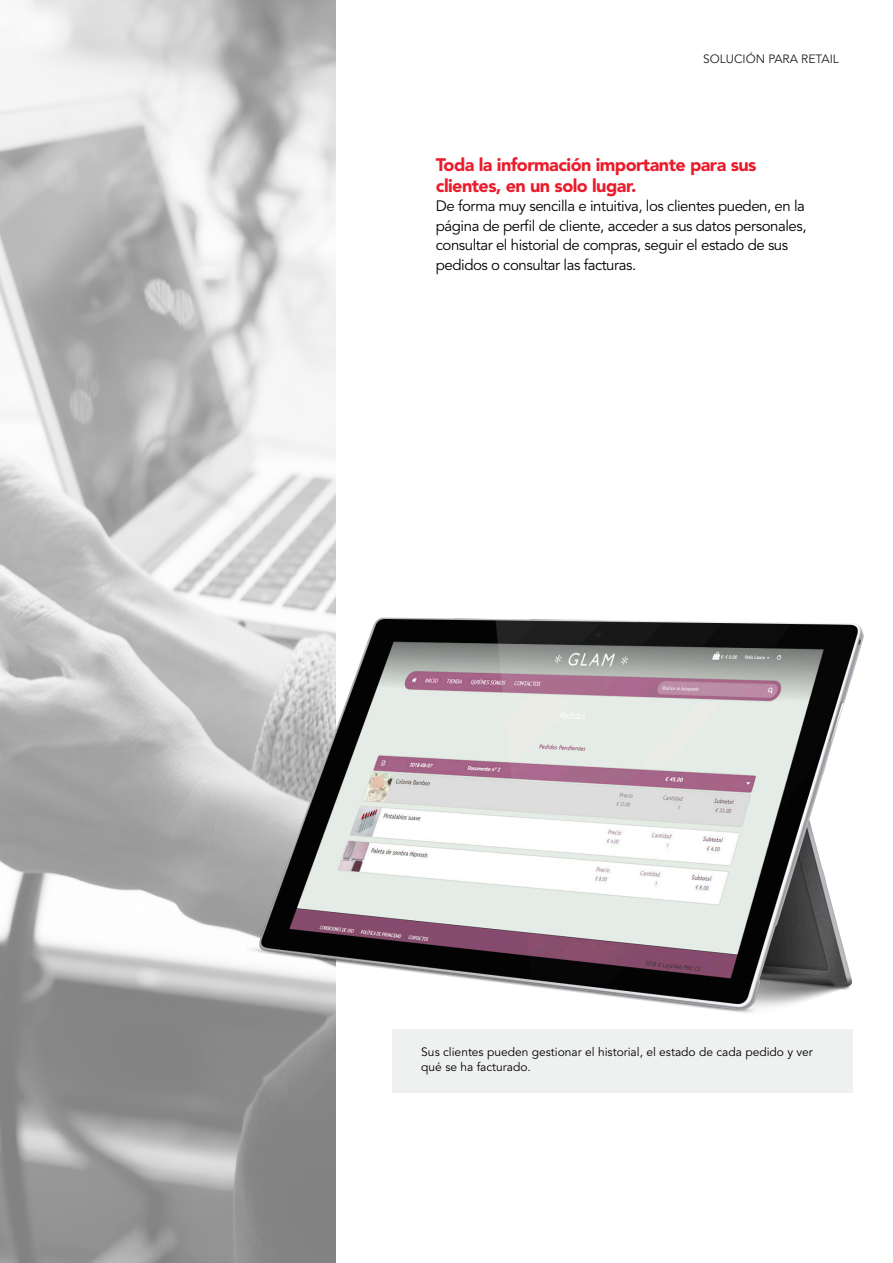
<style>
.page{position:relative;width:893px;height:1263px;background:#fff}
.page>*{position:absolute;margin:0;border:0;box-sizing:border-box;transform-origin:0 0}
.Paragraph_Style_1{font:900 18px/21px "Avenir LT Std";letter-spacing:-.03em;color:#eb1c2b}
.Paragraph_Style_1-2{font:15px/19.5px "Avenir LT Std";letter-spacing:-.03em;color:#000}
.Paragraph_Style_1-3{font:12px/15px "Avenir LT Std";color:#000}
.t1{font:12px "Avenir LT Std";color:#231f20}
</style>
<div class="page">
<svg style="left:0;top:0;width:336px;height:1263px"></svg>
<div style="left:393px;top:1029px;width:460px;height:63px;background:#edeeee"></div>
<img style="left:247px;top:528px;width:617px;height:490px">
<p class="t1" style="left:703px;top:52px;width:137px">SOLUCIÓN PARA RETAIL</p>
<p class="Paragraph_Style_1" style="left:436px;top:154px;width:322px">Toda la información importante para sus clientes, en un solo lugar.</p>
<p class="Paragraph_Style_1-2" style="left:436px;top:197px;width:372px">De forma muy sencilla e intuitiva, los clientes pueden, en la página de perfil de cliente, acceder a sus datos personales, consultar el historial de compras, seguir el estado de sus pedidos o consultar las facturas.</p>
<p class="Paragraph_Style_1-3" style="left:421px;top:1045px;width:393px">Sus clientes pueden gestionar el historial, el estado de cada pedido y ver qué se ha facturado.</p>
</div>
